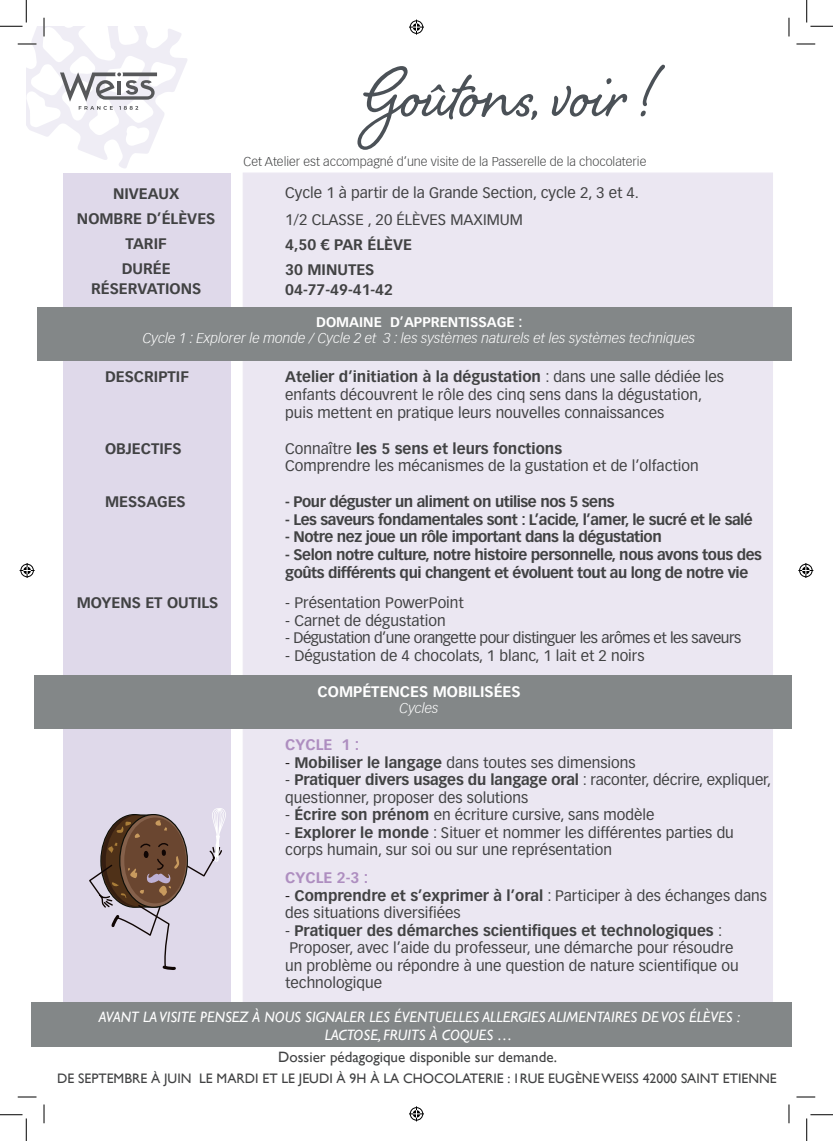
<style>
.page{position:relative;width:833px;height:1141px;background:#fff}
.page>*{position:absolute;margin:0;border:0;box-sizing:border-box;transform-origin:0 0}
.t1{font:90px "Shelby";color:#4b5157}
.t2{font:15px/17.5px "Vectora LT Std";color:#414243}
.t3{font:700 15px/18px "Vectora LT Std";letter-spacing:-.03em;color:#414243}
.t4{font:700 15px/25px "Vectora LT Std";color:#414243}
.t5{font:italic 15px/18px "Gill Sans";color:#fff;text-align:center}
.t6{font:15px "Vectora LT Std";letter-spacing:-.03em;color:#414243}
.t7{font:15px "Gill Sans";color:#414243}
.t8{font:700 15px "Vectora LT Std";color:#fff}
.t9{font:700 15px "Vectora LT Std";color:#ae8ec0}
.t10{font:13.75px "Gill Sans";color:#414243}
.t11{font:italic 300 13.75px "Vectora LH46";color:#fff}
.t12{font:700 13.75px "Vectora LT Std";color:#fff}
.t13{font:300 12.5px "Vectora LH45";color:#414243}
.s1{font-weight:700}
.s2{color:#231f20}
</style>
<div class="page">
<div style="left:63px;top:173px;width:167px;height:863px;background:#dfd9ea"></div>
<div style="left:242px;top:172px;width:530px;height:862px;background:#ebe7f2;border:1px solid #beb1d5"></div>
<div style="left:31px;top:1002px;width:760px;height:44px;background:#838788"></div>
<div style="left:37px;top:307px;width:754px;height:53px;background:#838788"></div>
<div style="left:35px;top:675px;width:756px;height:53px;background:#838788"></div>
<svg style="left:89px;top:808px;width:137px;height:162px"></svg>
<svg style="left:796px;top:43px;width:18px;height:2px"></svg>
<svg style="left:18px;top:1096px;width:18px;height:1px"></svg>
<svg style="left:796px;top:1096px;width:18px;height:1px"></svg>
<svg style="left:43px;top:1104px;width:2px;height:19px"></svg>
<svg style="left:788px;top:18px;width:1px;height:18px"></svg>
<svg style="left:788px;top:1104px;width:1px;height:19px"></svg>
<svg style="left:0;top:0;width:187px;height:168px"></svg>
<svg style="left:0;top:1114px;width:27px;height:26px"></svg>
<svg style="left:806px;top:0;width:26px;height:27px"></svg>
<svg style="left:806px;top:1114px;width:26px;height:26px"></svg>
<svg style="left:409px;top:20px;width:15px;height:15px"></svg>
<svg style="left:409px;top:1106px;width:15px;height:15px"></svg>
<svg style="left:20px;top:563px;width:15px;height:15px"></svg>
<svg style="left:798px;top:563px;width:14px;height:15px"></svg>
<p class="t4" style="left:77px;top:181px;width:140px;text-align:center">NIVEAUX<br>NOMBRE D’ÉLÈVES<br>TARIF<br>DURÉE</p>
<p class="t4" style="left:91px;top:276px;width:112px">RÉSERVATIONS</p>
<h1 class="t1" style="left:366px;top:32px;width:287px">Goûtons, voir !</h1>
<p class="t2" style="left:285px;top:179px;width:355px;line-height:26.8px">Cycle 1 à partir de la Grande Section, cycle 2, 3 et 4.<br>1/2 CLASSE , 20 ÉLÈVES MAXIMUM</p>
<p class="t4" style="left:285px;top:232px;width:128px">4,50 € PAR ÉLÈVE<br>30 MINUTES</p>
<p class="t3" style="left:285px;top:281px;width:109px">04-77-49-41-42</p>
<p class="t13" style="left:243px;top:155px;width:404px">Cet Atelier est accompagné d’une visite de la Passerelle de la chocolaterie</p>
<p class="t12" style="left:316px;top:313px;width:208px">DOMAINE D’APPRENTISSAGE :</p>
<p class="t11" style="left:143px;top:330px;width:553px">Cycle 1 : Explorer le monde / Cycle 2 et 3 : les systèmes naturels et les systèmes techniques</p>
<p class="t4" style="left:105px;top:364px;width:85px">DESCRIPTIF</p>
<p class="t2" style="left:285px;top:368px;width:440px"><span class="s1">Atelier d’initiation à la dégustation</span> : dans une salle dédiée les enfants découvrent le rôle des cinq sens dans la dégustation, puis mettent en pratique leurs nouvelles connaissances</p>
<p class="t4" style="left:105px;top:436px;width:78px">OBJECTIFS</p>
<p class="t2" style="left:285px;top:439px;width:414px">Connaître <span class="s1">les 5 sens et leurs fonctions<br></span>Comprendre les mécanismes de la gustation et de l’olfaction</p>
<p class="t4" style="left:105px;top:489px;width:82px">MESSAGES</p>
<p class="t3" style="left:285px;top:493px;width:330px">- Pour déguster un aliment on utilise nos 5 sens</p>
<p class="t3" style="left:285px;top:510px;width:469px">- Les saveurs fondamentales sont : L’acide, l’amer, le sucré et le salé</p>
<p class="t3" style="left:285px;top:528px;width:378px">- Notre nez joue un rôle important dans la dégustation</p>
<p class="t3" style="left:285px;top:545px;width:478px">- Selon notre culture, notre histoire personnelle, nous avons tous des goûts différents qui changent et évoluent tout au long de notre vie</p>
<p class="t4" style="left:77px;top:590px;width:143px">MOYENS ET OUTILS</p>
<p class="t2" style="left:285px;top:594px;width:180px">- Présentation PowerPoint</p>
<p class="t2" style="left:285px;top:611px;width:162px">- Carnet de dégustation</p>
<p class="t6" style="left:285px;top:629px;width:457px">- Dégustation d’une orangette pour distinguer les arômes et les saveurs</p>
<p class="t2" style="left:285px;top:647px;width:361px">- Dégustation de 4 chocolats, 1 blanc, 1 lait et 2 noirs</p>
<p class="t8" style="left:317px;top:682px;width:204px">COMPÉTENCES MOBILISÉES</p>
<p class="t11" style="left:399px;top:700px;width:40px">Cycles</p>
<p class="t9" style="left:285px;top:735px;width:75px">CYCLE 1 :</p>
<p class="t2" style="left:285px;top:753px;width:352px"><span class="s2">-</span> <span class="s1">Mobiliser le langage</span> dans toutes ses dimensions</p>
<p class="t2" style="left:285px;top:771px;width:487px">- <span class="s1">Pratiquer divers usages du langage oral</span> : raconter, décrire, expliquer, questionner, proposer des solutions</p>
<p class="t2" style="left:285px;top:806px;width:370px">- <span class="s1">Écrire son prénom</span> en écriture cursive, sans modèle</p>
<p class="t2" style="left:285px;top:823px;width:450px">- <span class="s1">Explorer le monde</span> : Situer et nommer les différentes parties du corps humain, sur soi ou sur une représentation</p>
<p class="t9" style="left:285px;top:868px;width:85px">CYCLE 2-3 :</p>
<p class="t2" style="left:285px;top:886px;width:483px"><span class="s2">-</span> <span class="s1">Comprendre et s’exprimer à l’oral</span> : Participer à des échanges dans des situations diversifiées</p>
<p class="t2" style="left:285px;top:921px;width:454px">- <span class="s1">Pratiquer des démarches scientifiques et technologiques</span> :<br>Proposer, avec l’aide du professeur, une démarche pour résoudre un problème ou répondre à une question de nature scientifique ou technologique</p>
<p class="t5" style="left:99px;top:1008px;width:642px">AVANT LA VISITE PENSEZ À NOUS SIGNALER LES ÉVENTUELLES ALLERGIES ALIMENTAIRES DE VOS ÉLÈVES :<br>LACTOSE, FRUITS À COQUES …</p>
<p class="t7" style="left:278px;top:1048px;width:280px">Dossier pédagogique disponible sur demande.</p>
<p class="t10" style="left:57px;top:1070px;width:720px">DE SEPTEMBRE À JUIN LE MARDI ET LE JEUDI À 9H À LA CHOCOLATERIE : 1RUE EUGÈNE WEISS 42000 SAINT ETIENNE</p>
</div>
